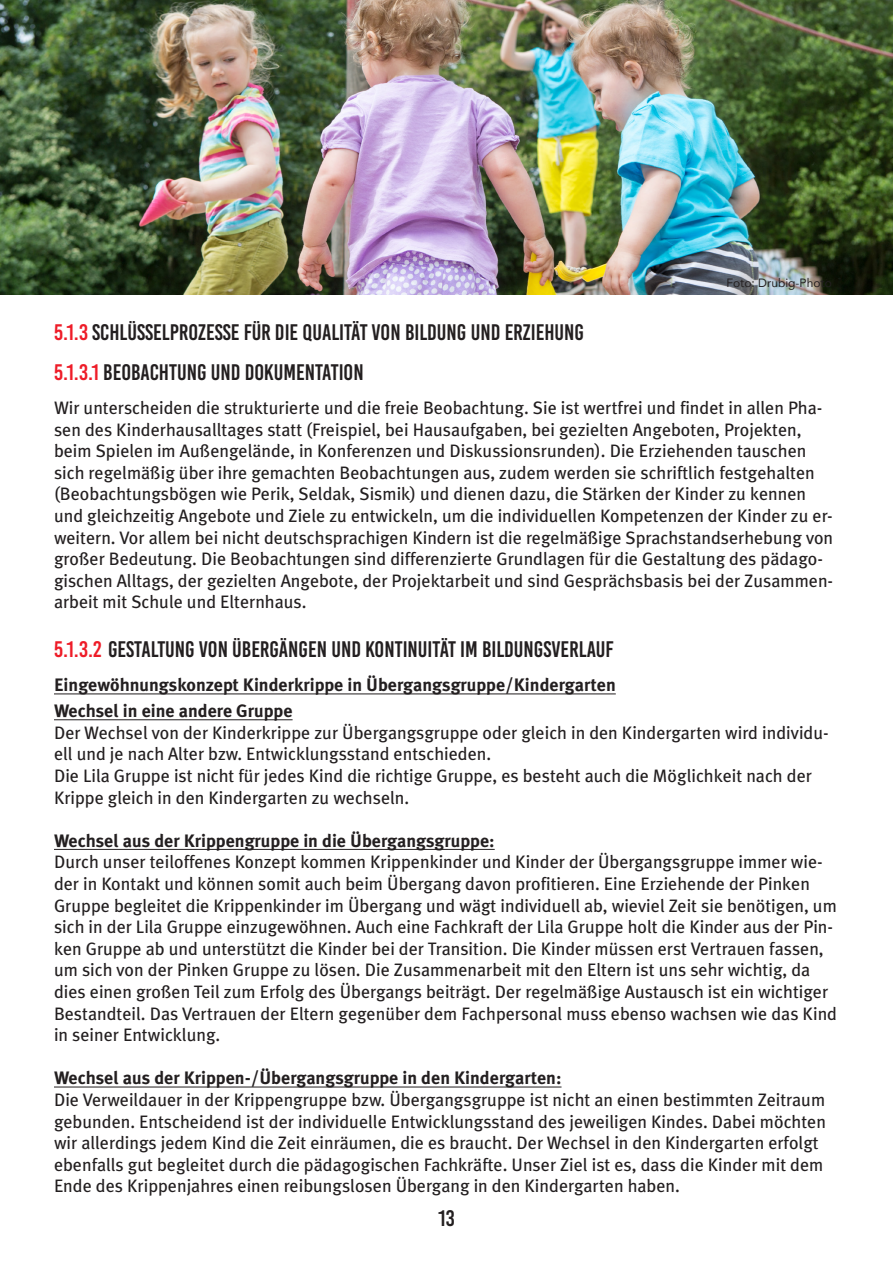
<style>
.page{position:relative;width:893px;height:1263px;background:#fff}
.page>*{position:absolute;margin:0;border:0;box-sizing:border-box;transform-origin:0 0}
.t1{font:22.5px/39.8px "Bebas Kai";color:#231f20}
.t2{font:18px/21.6px "Meta Plus";color:#231f20}
.t3{font:700 18px/25.8px "Meta Plus";color:#231f20}
.t4{font:12px "Avenir";color:#231f20}
.s1{color:#ee1c28}
</style>
<div class="page">
<img style="left:0;top:0;width:893px;height:294px">
<hr style="left:54px;top:694px;width:562px;height:1px;background:#231f20">
<hr style="left:54px;top:719px;width:239px;height:1px;background:#231f20">
<hr style="left:54px;top:849px;width:441px;height:1px;background:#231f20">
<hr style="left:54px;top:1087px;width:507px;height:1px;background:#231f20">
<p class="t4" style="left:726px;top:274px;width:107px">Foto: Drubig-Photo</p>
<p class="t1" style="left:54px;top:312px;width:532px"><span class="s1">5.1.3</span> SCHLÜSSELPROZESSE FÜR DIE QUALITÄT VON BILDUNG UND ERZIEHUNG<br><span class="s1">5.1.3.1</span> BEOBACHTUNG UND DOKUMENTATION</p>
<p class="t2" style="left:54px;top:397px;width:781px">Wir unterscheiden die strukturierte und die freie Beobachtung. Sie ist wertfrei und findet in allen Pha&shy;sen des Kinderhausalltages statt (Freispiel, bei Hausaufgaben, bei gezielten Angeboten, Projekten, beim Spielen im Außengelände, in Konferenzen und Diskussionsrunden). Die Erziehenden tauschen sich regelmäßig über ihre gemachten Beobachtungen aus, zudem werden sie schriftlich festgehalten (Beobachtungsbögen wie Perik, Seldak, Sismik) und dienen dazu, die Stärken der Kinder zu kennen und gleichzeitig Angebote und Ziele zu entwickeln, um die individuellen Kompetenzen der Kinder zu er&shy;weitern. Vor allem bei nicht deutschsprachigen Kindern ist die regelmäßige Sprachstandserhebung von großer Bedeutung. Die Beobachtungen sind differenzierte Grundlagen für die Gestaltung des pädago&shy;gischen Alltags, der gezielten Angebote, der Projektarbeit und sind Gesprächsbasis bei der Zusammen&shy;arbeit mit Schule und Elternhaus.</p>
<p class="t1" style="left:54px;top:629px;width:561px"><span class="s1">5.1.3.2</span> GESTALTUNG VON ÜBERGÄNGEN UND KONTINUITÄT IM BILDUNGSVERLAUF</p>
<p class="t3" style="left:54px;top:672px;width:563px">Eingewöhnungskonzept Kinderkrippe in Übergangsgruppe/Kindergarten<br>Wechsel in eine andere Gruppe</p>
<p class="t2" style="left:54px;top:722px;width:776px">Der Wechsel von der Kinderkrippe zur Übergangsgruppe oder gleich in den Kindergarten wird individu&shy;ell und je nach Alter bzw. Entwicklungsstand entschieden.<br>Die Lila Gruppe ist nicht für jedes Kind die richtige Gruppe, es besteht auch die Möglichkeit nach der Krippe gleich in den Kindergarten zu wechseln.</p>
<p class="t3" style="left:54px;top:828px;width:442px">Wechsel aus der Krippengruppe in die Übergangsgruppe:</p>
<p class="t2" style="left:54px;top:851px;width:785px">Durch unser teiloffenes Konzept kommen Krippenkinder und Kinder der Übergangsgruppe immer wie&shy;der in Kontakt und können somit auch beim Übergang davon profitieren. Eine Erziehende der Pinken Gruppe begleitet die Krippenkinder im Übergang und wägt individuell ab, wieviel Zeit sie benötigen, um sich in der Lila Gruppe einzugewöhnen. Auch eine Fachkraft der Lila Gruppe holt die Kinder aus der Pin&shy;ken Gruppe ab und unterstützt die Kinder bei der Transition. Die Kinder müssen erst Vertrauen fassen, um sich von der Pinken Gruppe zu lösen. Die Zusammenarbeit mit den Eltern ist uns sehr wichtig, da dies einen großen Teil zum Erfolg des Übergangs beiträgt. Der regelmäßige Austausch ist ein wichtiger Bestandteil. Das Vertrauen der Eltern gegenüber dem Fachpersonal muss ebenso wachsen wie das Kind in seiner Entwicklung.</p>
<p class="t3" style="left:54px;top:1065px;width:509px">Wechsel aus der Krippen-/Übergangsgruppe in den Kindergarten:</p>
<p class="t2" style="left:54px;top:1089px;width:773px">Die Verweildauer in der Krippengruppe bzw. Übergangsgruppe ist nicht an einen bestimmten Zeitraum gebunden. Entscheidend ist der individuelle Entwicklungsstand des jeweiligen Kindes. Dabei möchten wir allerdings jedem Kind die Zeit einräumen, die es braucht. Der Wechsel in den Kindergarten erfolgt ebenfalls gut begleitet durch die pädagogischen Fachkräfte. Unser Ziel ist es, dass die Kinder mit dem Ende des Krippenjahres einen reibungslosen Übergang in den Kindergarten haben.</p>
<p class="t1" style="left:438px;top:1198px;width:18px">13</p>
</div>
